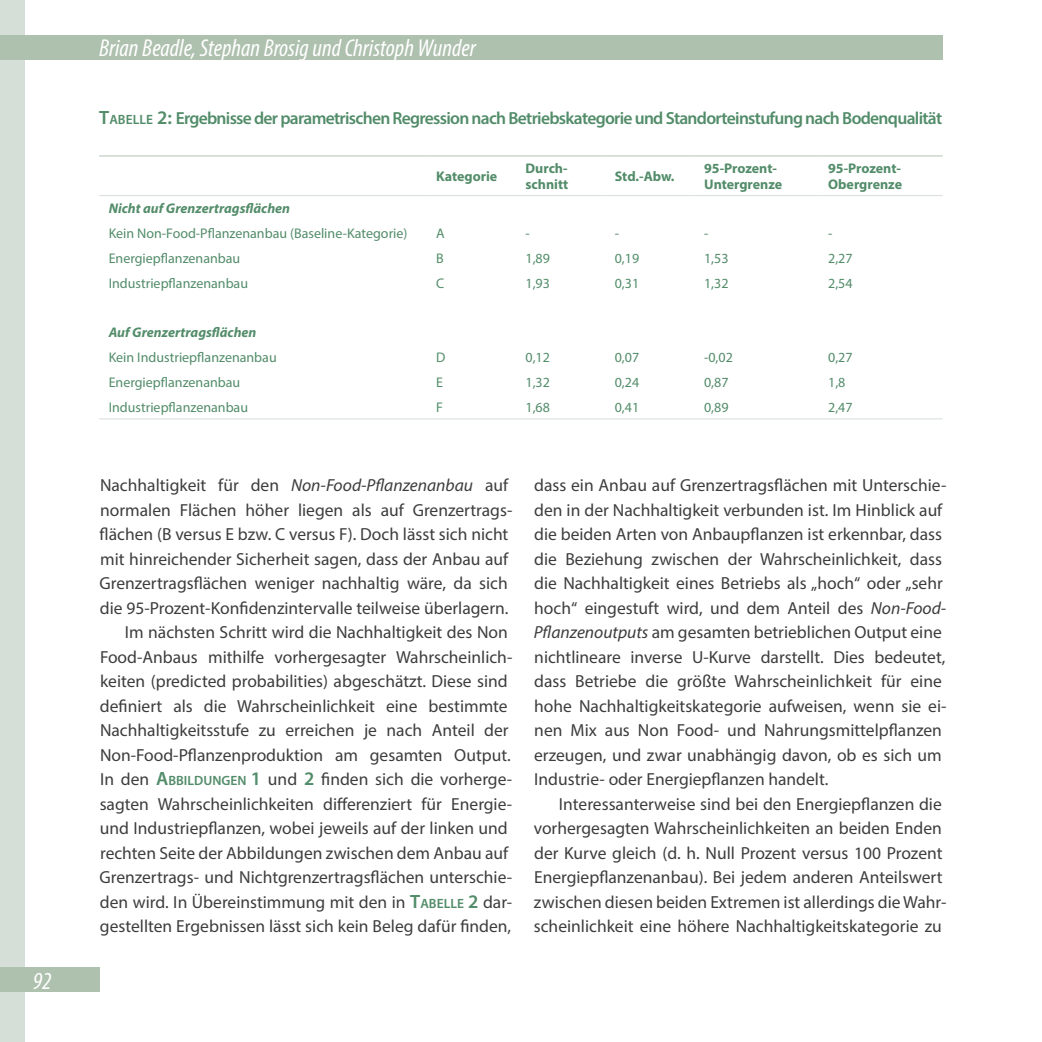
<style>
.page{position:relative;width:1042px;height:1042px;background:#fff}
.page>*{position:absolute;margin:0;border:0;box-sizing:border-box;transform-origin:0 0}
.t1{font:italic condensed 24.5px "Myriad Pro";color:#fff}
.t2{font:17.5px/24.5px "Myriad Pro Regular 3";color:#3d3d3d}
.t3{font:600 17.5px "Myriad Pro";letter-spacing:-.04em;color:#528c69}
.t4{font:14px "Myriad Pro Regular 3";color:#528c69}
.t5{font:14px/16.1px "Myriad Pro Bold 2";color:#528c69}
.t6{font:italic 700 14px "Myriad Pro";color:#528c69}
.s1{font-size:19.25px}
.s2{font-size:13.47px}
.s3{font-family:"Myriad Pro";font-style:italic}
.s4{font-family:"Myriad Pro";font-weight:600;font-size:19.25px;color:#528c69}
.s5{font-family:"Myriad Pro";font-weight:600;font-size:13.47px;color:#528c69}
</style>
<div class="page">
<div style="left:0;top:0;width:25px;height:1042px;background:#d5ded7"></div>
<div style="left:0;top:35px;width:943px;height:25px;background:#aec0ae"></div>
<div style="left:0;top:967px;width:99px;height:25px;background:#aec0ae"></div>
<hr style="left:99px;top:155px;width:328px;height:1px;background:#d5ded7">
<hr style="left:99px;top:156px;width:328px;height:1px;background:#d5ded7">
<hr style="left:427px;top:155px;width:89px;height:1px;background:#d5ded7">
<hr style="left:427px;top:156px;width:89px;height:1px;background:#d5ded7">
<hr style="left:516px;top:155px;width:89px;height:1px;background:#d5ded7">
<hr style="left:516px;top:156px;width:89px;height:1px;background:#d5ded7">
<hr style="left:605px;top:155px;width:89px;height:1px;background:#d5ded7">
<hr style="left:605px;top:156px;width:89px;height:1px;background:#d5ded7">
<hr style="left:694px;top:155px;width:125px;height:1px;background:#d5ded7">
<hr style="left:694px;top:156px;width:125px;height:1px;background:#d5ded7">
<hr style="left:819px;top:155px;width:124px;height:1px;background:#d5ded7">
<hr style="left:819px;top:156px;width:124px;height:1px;background:#d5ded7">
<hr style="left:99px;top:418px;width:328px;height:1px;background:#d5ded7">
<hr style="left:427px;top:418px;width:89px;height:1px;background:#d5ded7">
<hr style="left:516px;top:418px;width:89px;height:1px;background:#d5ded7">
<hr style="left:605px;top:418px;width:89px;height:1px;background:#d5ded7">
<hr style="left:694px;top:418px;width:125px;height:1px;background:#d5ded7">
<hr style="left:819px;top:418px;width:124px;height:1px;background:#d5ded7">
<hr style="left:99px;top:195px;width:328px;height:1px;background:#d5ded7">
<hr style="left:427px;top:195px;width:89px;height:1px;background:#d5ded7">
<hr style="left:516px;top:195px;width:89px;height:1px;background:#d5ded7">
<hr style="left:605px;top:195px;width:89px;height:1px;background:#d5ded7">
<hr style="left:694px;top:195px;width:125px;height:1px;background:#d5ded7">
<hr style="left:819px;top:195px;width:124px;height:1px;background:#d5ded7">
<h1 class="t1" style="left:33px;top:966px;width:20px">92</h1>
<h1 class="t1" style="left:99px;top:33px;width:378px">Brian Beadle, Stephan Brosig und Christoph Wunder</h1>
<p class="t3" style="left:99px;top:107px;width:844px"><span class="s1">T</span><span class="s2">ABELLE</span> <span class="s1">2:</span> Ergebnisse der parametrischen Regression nach Betriebskategorie und Standorteinstufung nach Bodenqualität</p>
<p class="t5" style="left:436px;top:168px;width:63px">Kategorie</p>
<p class="t5" style="left:525px;top:160px;width:44px">Durch&shy;schnitt</p>
<p class="t5" style="left:615px;top:168px;width:61px">Std.-Abw.</p>
<p class="t5" style="left:704px;top:160px;width:80px">95-Prozent-<br>Untergrenze</p>
<p class="t5" style="left:828px;top:160px;width:75px">95-Prozent-<br>Obergrenze</p>
<p class="t6" style="left:109px;top:200px;width:183px">Nicht auf Grenzertragsflächen</p>
<p class="t4" style="left:109px;top:225px;width:300px">Kein Non-Food-Pflanzenanbau (Baseline-Kategorie)</p>
<p class="t4" style="left:436px;top:225px;width:10px">A</p>
<p class="t4" style="left:525px;top:225px;width:6px">-</p>
<p class="t4" style="left:615px;top:225px;width:6px">-</p>
<p class="t4" style="left:704px;top:225px;width:6px">-</p>
<p class="t4" style="left:828px;top:225px;width:6px">-</p>
<p class="t4" style="left:109px;top:249px;width:133px">Energiepflanzenanbau</p>
<p class="t4" style="left:436px;top:249px;width:9px">B</p>
<p class="t4" style="left:525px;top:249px;width:26px">1,89</p>
<p class="t4" style="left:615px;top:249px;width:26px">0,19</p>
<p class="t4" style="left:704px;top:249px;width:26px">1,53</p>
<p class="t4" style="left:828px;top:249px;width:26px">2,27</p>
<p class="t4" style="left:109px;top:274px;width:141px">Industriepflanzenanbau</p>
<p class="t4" style="left:436px;top:274px;width:10px">C</p>
<p class="t4" style="left:525px;top:274px;width:26px">1,93</p>
<p class="t4" style="left:615px;top:274px;width:26px">0,31</p>
<p class="t4" style="left:704px;top:274px;width:26px">1,32</p>
<p class="t4" style="left:828px;top:274px;width:26px">2,54</p>
<p class="t6" style="left:109px;top:323px;width:149px">Auf Grenzertragsflächen</p>
<p class="t4" style="left:109px;top:349px;width:170px">Kein Industriepflanzenanbau</p>
<p class="t4" style="left:436px;top:349px;width:11px">D</p>
<p class="t4" style="left:525px;top:349px;width:26px">0,12</p>
<p class="t4" style="left:615px;top:349px;width:26px">0,07</p>
<p class="t4" style="left:704px;top:349px;width:30px">-0,02</p>
<p class="t4" style="left:828px;top:349px;width:26px">0,27</p>
<p class="t4" style="left:109px;top:374px;width:133px">Energiepflanzenanbau</p>
<p class="t4" style="left:436px;top:374px;width:8px">E</p>
<p class="t4" style="left:525px;top:374px;width:26px">1,32</p>
<p class="t4" style="left:615px;top:374px;width:26px">0,24</p>
<p class="t4" style="left:704px;top:374px;width:26px">0,87</p>
<p class="t4" style="left:828px;top:374px;width:19px">1,8</p>
<p class="t4" style="left:109px;top:398px;width:141px">Industriepflanzenanbau</p>
<p class="t4" style="left:436px;top:398px;width:8px">F</p>
<p class="t4" style="left:525px;top:398px;width:26px">1,68</p>
<p class="t4" style="left:615px;top:398px;width:26px">0,41</p>
<p class="t4" style="left:704px;top:398px;width:26px">0,89</p>
<p class="t4" style="left:828px;top:398px;width:26px">2,47</p>
<p class="t2" style="left:99px;top:473px;width:414px;text-align:right">Nachhaltigkeit für den <span class="s3">Non-Food-Pflanzenanbau</span> auf normalen Flächen höher liegen als auf Grenzertrags&shy;flächen (B versus E bzw. C versus F). Doch lässt sich nicht mit hinreichender Sicherheit sagen, dass der Anbau auf Grenzertragsflächen weniger nachhaltig wäre, da sich die 95-Prozent-Konfidenzintervalle teilweise überlagern.<br>Im nächsten Schritt wird die Nachhaltigkeit des Non Food-Anbaus mithilfe vorhergesagter Wahrscheinlich&shy;keiten (predicted probabilities) abgeschätzt. Diese sind definiert als die Wahrscheinlichkeit eine bestimmte Nachhaltigkeitsstufe zu erreichen je nach Anteil der Non‑Food-Pflanzenproduktion am gesamten Output.<br>In den <span class="s4">A</span><span class="s5">BBILDUNGEN</span> <span class="s4">1</span> und <span class="s4">2</span> finden sich die vorherge&shy;sagten Wahrscheinlichkeiten differenziert für Energie&shy;und Industriepflanzen, wobei jeweils auf der linken und rechten Seite der Abbildungen zwischen dem Anbau auf Grenzertrags- und Nichtgrenzertragsflächen unterschie&shy;den wird. In Übereinstimmung mit den in <span class="s4">T</span><span class="s5">ABELLE</span> <span class="s4">2</span> dar&shy;gestellten Ergebnissen lässt sich kein Beleg dafür finden,</p>
<p class="t2" style="left:534px;top:473px;width:414px">dass ein Anbau auf Grenzertragsflächen mit Unterschie&shy;den in der Nachhaltigkeit verbunden ist. Im Hinblick auf die beiden Arten von Anbaupflanzen ist erkennbar, dass die Beziehung zwischen der Wahrscheinlichkeit, dass die Nachhaltigkeit eines Betriebs als „hoch“ oder „sehr hoch“ eingestuft wird, und dem Anteil des <span class="s3">Non-Food-Pflanzenoutputs</span> am gesamten betrieblichen Output eine nichtlineare inverse U-Kurve darstellt. Dies bedeutet, dass Betriebe die größte Wahrscheinlichkeit für eine hohe Nachhaltigkeitskategorie aufweisen, wenn sie ei&shy;nen Mix aus Non Food- und Nahrungsmittelpflanzen erzeugen, und zwar unabhängig davon, ob es sich um Industrie- oder Energiepflanzen handelt.</p>
<p class="t2" style="left:534px;top:791px;width:414px;text-indent:25px">Interessanterweise sind bei den Energiepflanzen die vorhergesagten Wahrscheinlichkeiten an beiden Enden der Kurve gleich (d. h. Null Prozent versus 100 Prozent Energiepflanzenanbau). Bei jedem anderen Anteilswert zwischen diesen beiden Extremen ist allerdings die Wahr&shy;scheinlichkeit eine höhere Nachhaltigkeitskategorie zu</p>
</div>
